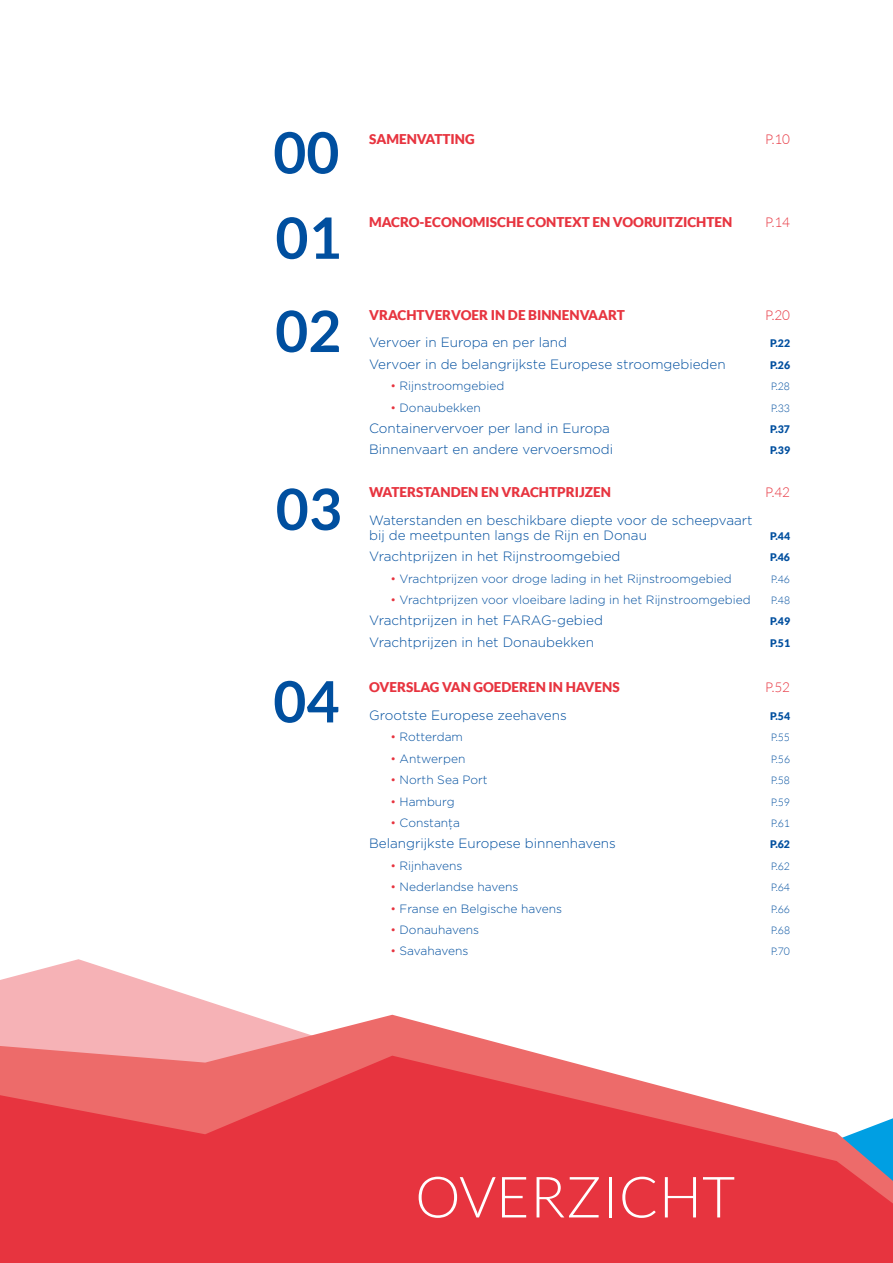
<style>
.page{position:relative;width:893px;height:1263px;background:#fff}
.page>*{position:absolute;margin:0;border:0;box-sizing:border-box;transform-origin:0 0}
.t1{font:700 57px "Lato";color:#004f9f}
.t2{font:300 57px "Lato";color:#fff}
.t3{font:300 13.5px/15px "Gotham";color:#004f9f}
.t4{font:900 13.5px "Lato";color:#e7343f}
.t5{font:300 13.5px "Lato";color:#e7343f}
.t6{font:300 12px "Gotham";color:#004f9f}
.t7{font:300 10.5px "Lato";color:#004f9f}
.t8{font:900 10.5px "Lato";color:#004f9f}
.s1{color:#e7343f}
</style>
<div class="page">
<svg style="left:0;top:959px;width:393px;height:56px"></svg>
<svg style="left:0;top:1015px;width:547px;height:41px;fill:#f6b2b6"></svg>
<svg style="left:0;top:1056px;width:893px;height:207px;background:#e84f57"></svg>
<h1 class="t1" style="left:273px;top:120px;width:68px">00</h1>
<p class="t4" style="left:369px;top:131px;width:107px">SAMENVATTING</p>
<p class="t5" style="left:765px;top:132px;width:26px">P.10</p>
<h1 class="t1" style="left:275px;top:205px;width:68px">01</h1>
<p class="t4" style="left:369px;top:214px;width:365px">MACRO-ECONOMISCHE CONTEXT EN VOORUITZICHTEN</p>
<p class="t5" style="left:765px;top:215px;width:26px">P.14</p>
<h1 class="t1" style="left:275px;top:299px;width:68px">02</h1>
<p class="t4" style="left:369px;top:307px;width:257px">VRACHTVERVOER IN DE BINNENVAART</p>
<p class="t5" style="left:765px;top:308px;width:26px">P.20</p>
<p class="t3" style="left:369px;top:335px;width:200px">Vervoer in Europa en per land</p>
<p class="t8" style="left:770px;top:337px;width:21px">P.22</p>
<p class="t3" style="left:369px;top:356px;width:358px">Vervoer in de belangrijkste Europese stroomgebieden</p>
<p class="t8" style="left:770px;top:359px;width:21px">P.26</p>
<p class="t6" style="left:390px;top:378px;width:115px"><span class="s1">•</span> Rijnstroomgebied</p>
<p class="t7" style="left:771px;top:381px;width:21px">P.28</p>
<p class="t6" style="left:390px;top:400px;width:92px"><span class="s1">•</span> Donaubekken</p>
<p class="t7" style="left:771px;top:402px;width:21px">P.33</p>
<p class="t3" style="left:369px;top:420px;width:242px">Containervervoer per land in Europa</p>
<p class="t8" style="left:770px;top:423px;width:21px">P.37</p>
<p class="t3" style="left:369px;top:442px;width:246px">Binnenvaart en andere vervoersmodi</p>
<p class="t8" style="left:770px;top:444px;width:21px">P.39</p>
<h1 class="t1" style="left:276px;top:477px;width:68px">03</h1>
<p class="t4" style="left:369px;top:484px;width:243px">WATERSTANDEN EN VRACHTPRIJZEN</p>
<p class="t5" style="left:765px;top:485px;width:26px">P.42</p>
<p class="t3" style="left:369px;top:512px;width:385px">Waterstanden en beschikbare diepte voor de scheepvaart bij de meetpunten langs de Rijn en Donau</p>
<p class="t8" style="left:770px;top:530px;width:21px">P.44</p>
<p class="t3" style="left:369px;top:549px;width:253px">Vrachtprijzen in het Rijnstroomgebied</p>
<p class="t8" style="left:770px;top:551px;width:21px">P.46</p>
<p class="t6" style="left:390px;top:571px;width:343px"><span class="s1">•</span> Vrachtprijzen voor droge lading in het Rijnstroomgebied</p>
<p class="t7" style="left:771px;top:573px;width:21px">P.46</p>
<p class="t6" style="left:390px;top:592px;width:362px"><span class="s1">•</span> Vrachtprijzen voor vloeibare lading in het Rijnstroomgebied</p>
<p class="t7" style="left:771px;top:595px;width:21px">P.48</p>
<p class="t3" style="left:369px;top:613px;width:235px">Vrachtprijzen in het FARAG-gebied</p>
<p class="t8" style="left:770px;top:615px;width:21px">P.49</p>
<p class="t3" style="left:369px;top:634px;width:226px">Vrachtprijzen in het Donaubekken</p>
<p class="t8" style="left:770px;top:637px;width:21px">P.51</p>
<h1 class="t1" style="left:273px;top:669px;width:68px">04</h1>
<p class="t4" style="left:369px;top:679px;width:252px">OVERSLAG VAN GOEDEREN IN HAVENS</p>
<p class="t5" style="left:765px;top:680px;width:26px">P.52</p>
<p class="t3" style="left:369px;top:707px;width:199px">Grootste Europese zeehavens</p>
<p class="t8" style="left:770px;top:710px;width:21px">P.54</p>
<p class="t6" style="left:390px;top:730px;width:74px"><span class="s1">•</span> Rotterdam</p>
<p class="t7" style="left:771px;top:732px;width:21px">P.55</p>
<p class="t6" style="left:390px;top:751px;width:76px"><span class="s1">•</span> Antwerpen</p>
<p class="t7" style="left:771px;top:753px;width:21px">P.56</p>
<p class="t6" style="left:390px;top:772px;width:99px"><span class="s1">•</span> North Sea Port</p>
<p class="t7" style="left:771px;top:775px;width:21px">P.58</p>
<p class="t6" style="left:390px;top:794px;width:66px"><span class="s1">•</span> Hamburg</p>
<p class="t7" style="left:771px;top:796px;width:21px">P.59</p>
<p class="t6" style="left:390px;top:815px;width:71px"><span class="s1">•</span> Constanţa</p>
<p class="t7" style="left:771px;top:817px;width:21px">P.61</p>
<p class="t3" style="left:369px;top:836px;width:248px">Belangrijkste Europese binnenhavens</p>
<p class="t8" style="left:770px;top:838px;width:21px">P.62</p>
<p class="t6" style="left:390px;top:858px;width:74px"><span class="s1">•</span> Rijnhavens</p>
<p class="t7" style="left:771px;top:860px;width:21px">P.62</p>
<p class="t6" style="left:390px;top:879px;width:130px"><span class="s1">•</span> Nederlandse havens</p>
<p class="t7" style="left:771px;top:882px;width:21px">P.64</p>
<p class="t6" style="left:390px;top:901px;width:173px"><span class="s1">•</span> Franse en Belgische havens</p>
<p class="t7" style="left:771px;top:903px;width:21px">P.66</p>
<p class="t6" style="left:390px;top:922px;width:90px"><span class="s1">•</span> Donauhavens</p>
<p class="t7" style="left:771px;top:924px;width:21px">P.68</p>
<p class="t6" style="left:390px;top:943px;width:80px"><span class="s1">•</span> Savahavens</p>
<p class="t7" style="left:771px;top:946px;width:21px">P.70</p>
<h1 class="t2" style="left:415px;top:1166px;width:322px">OVERZICHT</h1>
</div>
